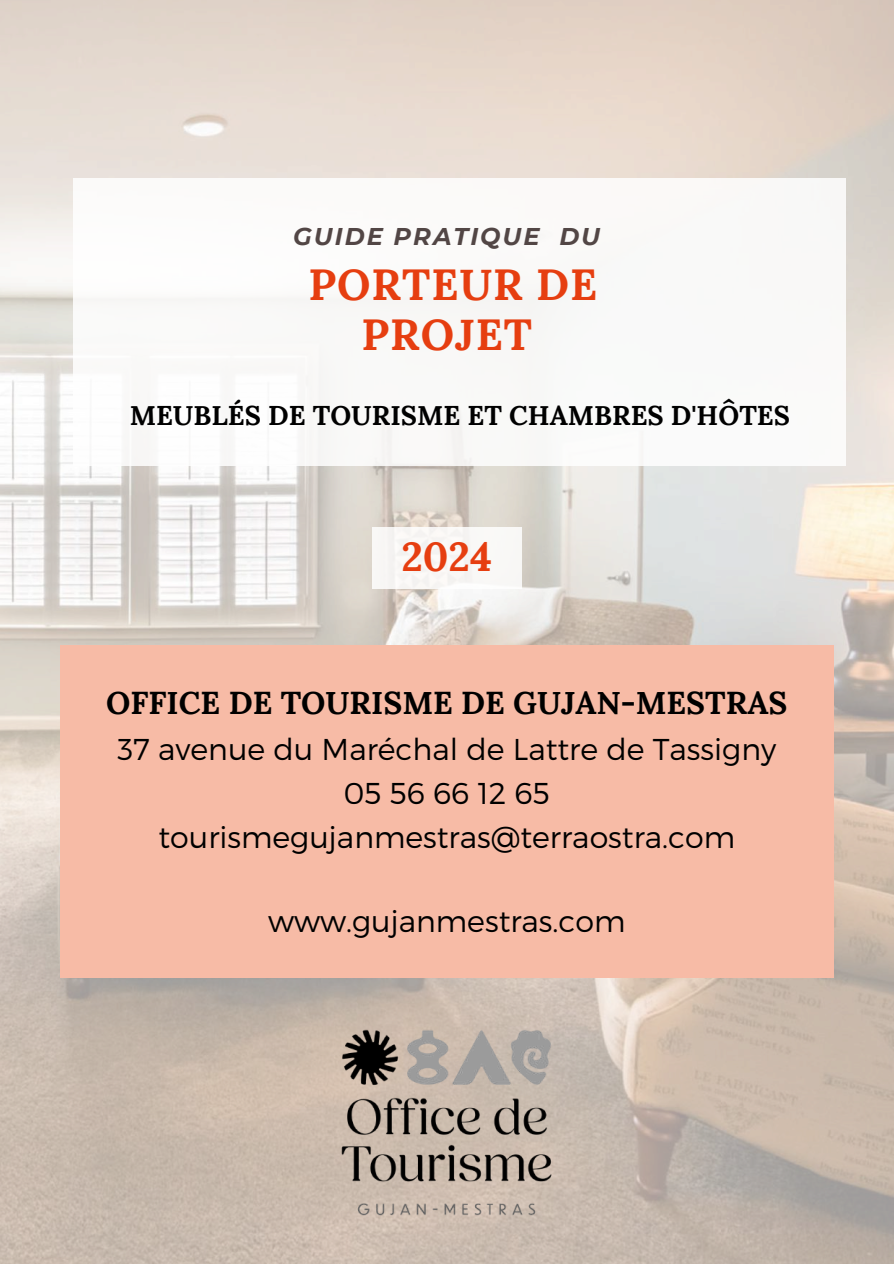
<style>
.page{position:relative;width:894px;height:1264px;background:#fff}
.page>*{position:absolute;margin:0;border:0;box-sizing:border-box;transform-origin:0 0}
.t1{font:700 43.5px/49.5px "Lora";letter-spacing:.02em;color:#e63e10;text-align:center}
.t2{font:700 40.35px "Lora";color:#e63e10}
.t3{font:700 31.65px "Lora";color:#000}
.t4{font:300 30.15px/43.8px "Montserrat";color:#000;text-align:center}
.t5{font:700 27.15px "Lora";color:#000}
.t6{font:italic 700 24.15px "Montserrat";letter-spacing:.08em;color:#524645}
</style>
<div class="page">
<img style="left:0;top:0;width:893px;height:1263px">
<div style="left:73px;top:179px;width:772px;height:287px;background:#faf9f8"></div>
<div style="left:372px;top:527px;width:149px;height:62px;background:#f9f7f6"></div>
<div style="left:60px;top:645px;width:773px;height:333px;background:#f7bba6"></div>
<img style="left:198px;top:1011px;width:497px;height:222px">
<p class="t6" style="left:293px;top:221px;width:308px">GUIDE PRATIQUE DU</p>
<h1 class="t1" style="left:308px;top:259px;width:290px">PORTEUR DE<br>PROJET</h1>
<p class="t5" style="left:130px;top:397px;width:661px">MEUBLÉS DE TOURISME ET CHAMBRES D'HÔTES</p>
<h2 class="t2" style="left:401px;top:530px;width:92px">2024</h2>
<p class="t3" style="left:106px;top:681px;width:682px">OFFICE DE TOURISME DE GUJAN-MESTRAS</p>
<p class="t4" style="left:117px;top:725px;width:660px">37 avenue du Maréchal de Lattre de Tassigny<br>05 56 66 12 65 tourismegujanmestras@terraostra.com</p>
<p class="t4" style="left:268px;top:897px;width:359px">www.gujanmestras.com</p>
</div>
